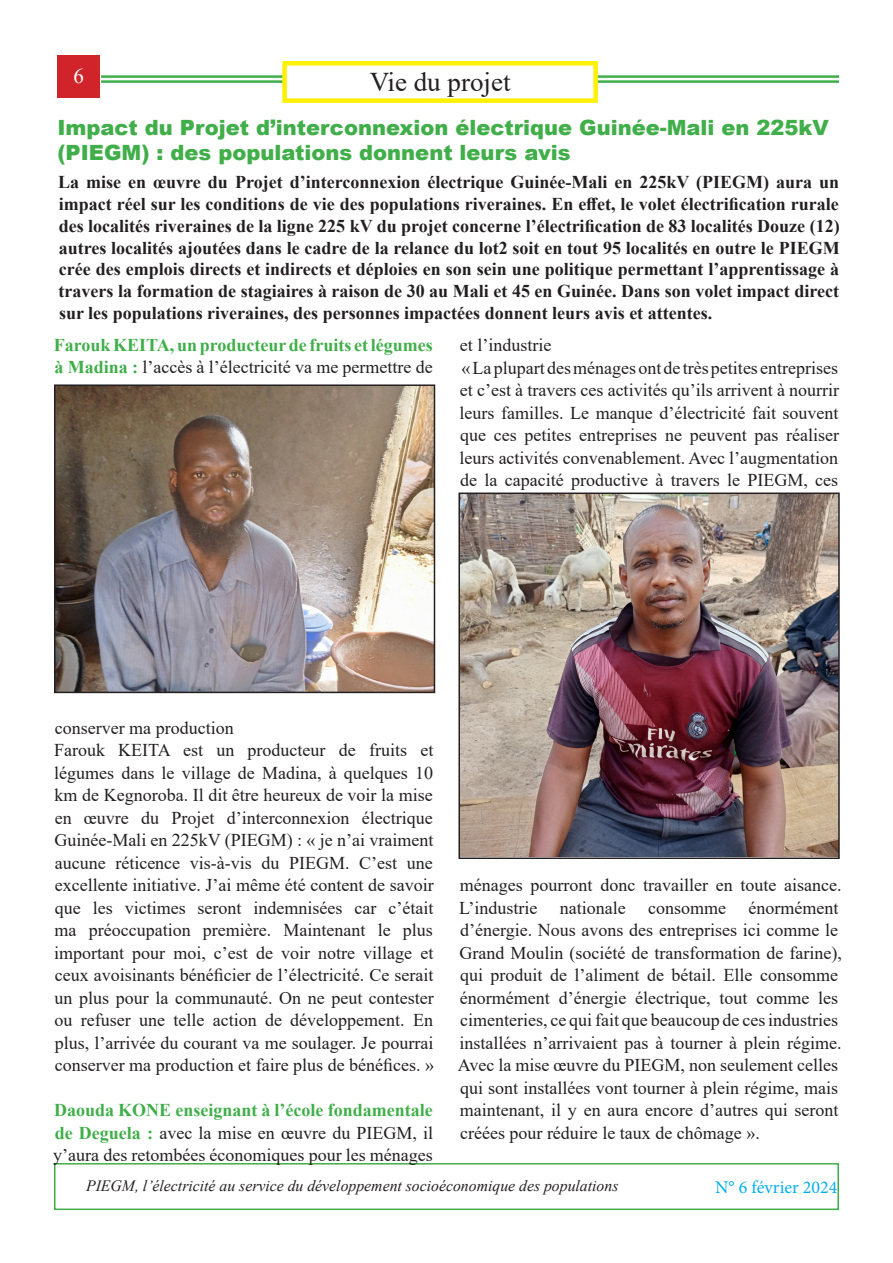
<style>
.page{position:relative;width:893px;height:1263px;background:#fff}
.page>*{position:absolute;margin:0;border:0;box-sizing:border-box;transform-origin:0 0}
.t1{font:27px "Times New Roman";color:#231f20}
.t2{font:900 21px/25.2px "Arial";color:#40ae49}
.t3{font:21px "Times New Roman";color:#fff}
.t4{font:18px/22.5px "Times New Roman";color:#231f20;text-align:justify}
.t5{font:700 18px/21.8px "Times New Roman";color:#231f20;text-align:justify}
.t6{font:700 18px/22.5px "Times New Roman";color:#40ae49}
.t7{font:18px "Minion Pro";color:#00aeef}
.t8{font:italic 15.75px "Times New Roman";color:#231f20}
.s1{font-weight:400;color:#231f20}
.s2{font-weight:700;color:#40ae49}
</style>
<div class="page">
<div style="left:57px;top:55px;width:43px;height:42px;background:#d1232a"></div>
<hr style="left:101px;top:75px;width:183px;height:3px;background:#40ae49">
<hr style="left:101px;top:80px;width:183px;height:3px;background:#40ae49">
<hr style="left:492px;top:75px;width:347px;height:3px;background:#40ae49">
<hr style="left:492px;top:80px;width:347px;height:3px;background:#40ae49">
<div style="left:54px;top:1163px;width:785px;height:47px;border:2px solid #40ae49"></div>
<div style="left:285px;top:63px;width:311px;height:38px;background:#fff"></div>
<div style="left:282px;top:61px;width:316px;height:42px;border:4px solid #fff101"></div>
<img style="left:461px;top:495px;width:376px;height:361px">
<div style="left:458px;top:492px;width:382px;height:367px;border:2px solid #231f20"></div>
<img style="left:57px;top:387px;width:375px;height:303px">
<div style="left:54px;top:384px;width:381px;height:309px;border:2px solid #231f20"></div>
<p class="t3" style="left:73px;top:61px;width:12px">6</p>
<p class="t1" style="left:370px;top:63px;width:142px">Vie du projet</p>
<p class="t2" style="left:57px;top:114px;width:773px">Impact du Projet d’interconnexion électrique Guinée-Mali en 225kV (PIEGM) : des populations donnent leurs avis</p>
<p class="t5" style="left:58px;top:171px;width:783px">La mise en œuvre du Projet d’interconnexion électrique Guinée-Mali en 225kV (PIEGM) aura un impact réel sur les conditions de vie des populations riveraines. En effet, le volet électrification rurale des localités riveraines de la ligne 225 kV du projet concerne l’électrification de 83 localités Douze (12) autres localités ajoutées dans le cadre de la relance du lot2 soit en tout 95 localités en outre le PIEGM crée des emplois directs et indirects et déploies en son sein une politique permettant l’apprentissage à travers la formation de stagiaires à raison de 30 au Mali et 45 en Guinée. Dans son volet impact direct sur les populations riveraines, des personnes impactées donnent leurs avis et attentes.</p>
<p class="t6" style="left:54px;top:333px;width:380px">Farouk KEITA, un producteur de fruits et légumes à Madina : <span class="s1">l’accès à l’électricité va me permettre de</span></p>
<p class="t4" style="left:460px;top:333px;width:93px">et l’industrie</p>
<p class="t4" style="left:459px;top:356px;width:381px">« La plupart des ménages ont de très petites entreprises et c’est à travers ces activités qu’ils arrivent à nourrir leurs familles. Le manque d’électricité fait souvent que ces petites entreprises ne peuvent pas réaliser leurs activités convenablement. Avec l’augmentation de la capacité productive à travers le PIEGM, ces</p>
<p class="t4" style="left:55px;top:716px;width:180px">conserver ma production</p>
<p class="t4" style="left:54px;top:738px;width:382px">Farouk KEITA est un producteur de fruits et légumes dans le village de Madina, à quelques 10 km de Kegnoroba. Il dit être heureux de voir la mise en œuvre du Projet d’interconnexion électrique Guinée-Mali en 225kV (PIEGM) : « je n’ai vraiment aucune réticence vis-à-vis du PIEGM. C’est une excellente initiative. J’ai même été content de savoir que les victimes seront indemnisées car c’était ma préoccupation première. Maintenant le plus important pour moi, c’est de voir notre village et ceux avoisinants bénéficier de l’électricité. Ce serait un plus pour la communauté. On ne peut contester ou refuser une telle action de développement. En plus, l’arrivée du courant va me soulager. Je pourrai conserver ma production et faire plus de bénéfices. »</p>
<p class="t4" style="left:53px;top:1098px;width:381px"><span class="s2">Daouda KONE enseignant à l’école fondamentale de Deguela :</span> avec la mise en œuvre du PIEGM, il y’aura des retombées économiques pour les ménages</p>
<p class="t4" style="left:458px;top:873px;width:386px;text-align:left">ménages pourront donc travailler en toute aisance.<br>L’industrie nationale consomme énormément d’énergie. Nous avons des entreprises ici comme le Grand Moulin (société de transformation de farine), qui produit de l’aliment de bétail. Elle consomme énormément d’énergie électrique, tout comme les cimenteries, ce qui fait que beaucoup de ces industries installées n’arrivaient pas à tourner à plein régime.<br>Avec la mise œuvre du PIEGM, non seulement celles qui sont installées vont tourner à plein régime, mais maintenant, il y en aura encore d’autres qui seront créées pour réduire le taux de chômage ».</p>
<p class="t8" style="left:86px;top:1175px;width:534px">PIEGM, l’électricité au service du développement socioéconomique des populations</p>
<p class="t7" style="left:715px;top:1175px;width:124px">N° 6 février 2024</p>
</div>
